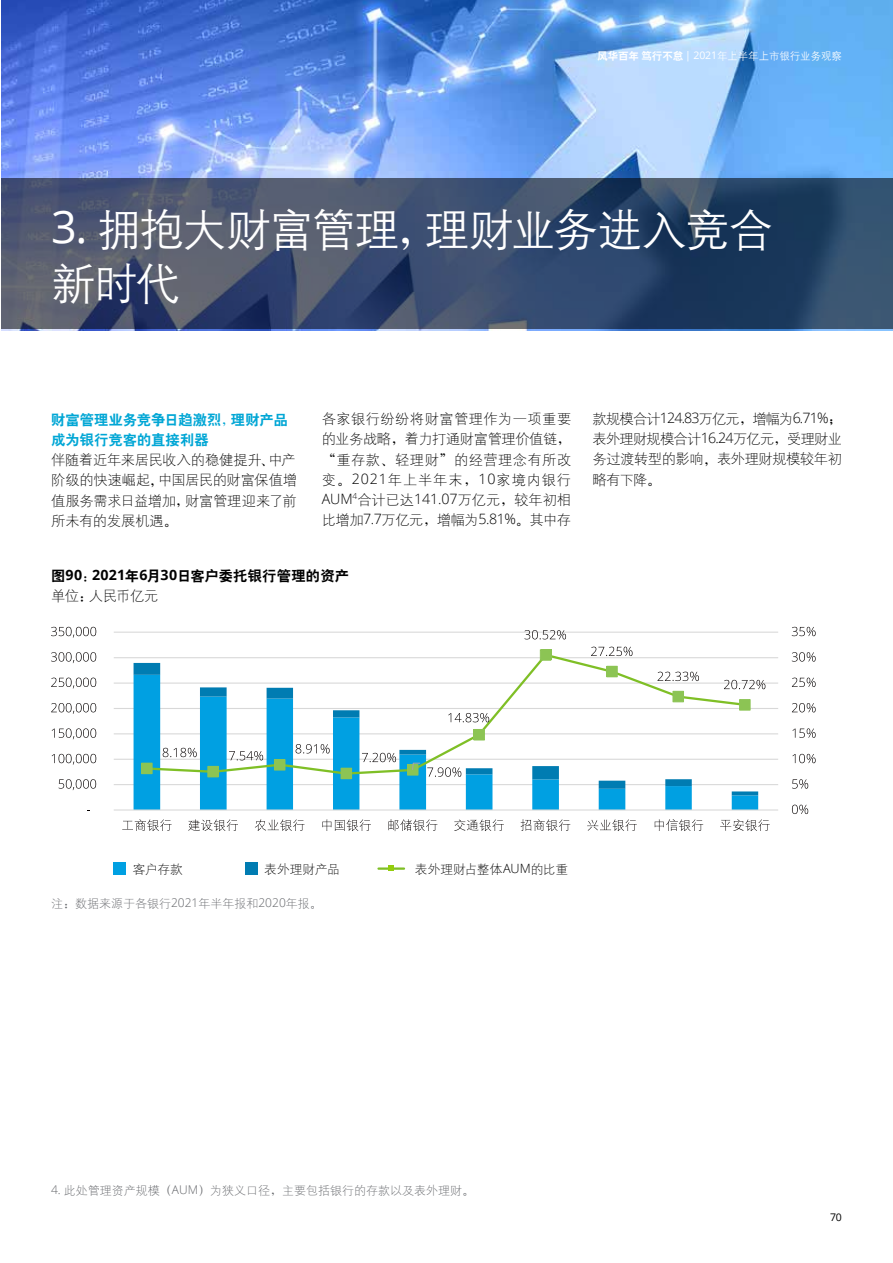
<style>
.page{position:relative;width:893px;height:1263px;background:#fff}
.page>*{position:absolute;margin:0;border:0;box-sizing:border-box;transform-origin:0 0}
.t1{font:45px/54px "H Yg 2 gj";letter-spacing:-.05em;color:#fff}
.t2{font:14.25px/20.2px "H Yg 1 gj";letter-spacing:-.03em;color:#000;text-align:justify}
.t3{font:14.25px/20.2px "H Yb 2 gj";letter-spacing:.005em;color:#00a6d5}
.t4{font:14.25px "H Yb 2 gj";letter-spacing:.02em;color:#000}
.t5{font:12.75px "H Yg 1 gj";letter-spacing:-.02em;color:#000}
.t6{font:12px "H Yg 1 gj";color:#636569}
.t7{font:10.5px "H Yg 2 gj";letter-spacing:-.01em;color:#fff}
.t8{font:10.5px "Open Sans";color:#000}
.s1{font-family:"H Yb 2 gj"}
.s2{font-family:"Open Sans"}
.s3{font-family:"H Ya 6 gj"}
.s4{font-family:"Open Sans";font-weight:300}
.s5{font-family:"Open Sans";font-weight:700}
</style>
<div class="page">
<hr style="left:114px;top:784px;width:664px;height:1px;background:#d8d8d8">
<hr style="left:114px;top:759px;width:664px;height:1px;background:#d8d8d8">
<hr style="left:114px;top:733px;width:664px;height:1px;background:#d8d8d8">
<hr style="left:114px;top:708px;width:664px;height:1px;background:#d8d8d8">
<hr style="left:114px;top:682px;width:664px;height:2px;background:#d8d8d8">
<hr style="left:114px;top:657px;width:664px;height:1px;background:#d8d8d8">
<hr style="left:114px;top:632px;width:664px;height:1px;background:#d8d8d8">
<svg style="left:134px;top:795px;width:624px;height:14px"></svg>
<svg style="left:134px;top:663px;width:624px;height:132px"></svg>
<hr style="left:114px;top:809px;width:664px;height:1px;background:#d8d8d8">
<svg style="left:145px;top:652px;width:602px;height:124px"></svg>
<div style="left:141px;top:763px;width:12px;height:11px;border:1px solid #8cc454"></div>
<div style="left:208px;top:766px;width:11px;height:11px;background:#8cc454"></div>
<div style="left:341px;top:768px;width:11px;height:11px;border:1px solid #8cc454"></div>
<div style="left:407px;top:764px;width:11px;height:12px;border:1px solid #8cc454"></div>
<div style="left:473px;top:729px;width:12px;height:11px;border:1px solid #8cc454"></div>
<div style="left:540px;top:649px;width:11px;height:12px;border:1px solid #8cc454"></div>
<div style="left:606px;top:666px;width:12px;height:11px;border:1px solid #8cc454"></div>
<img style="left:2px;top:0;width:891px;height:331px">
<svg style="left:2px;top:179px;width:891px;height:150px;background:#3c4d6b"></svg>
<div style="left:113px;top:862px;width:13px;height:13px;background:#00a0e2"></div>
<div style="left:245px;top:862px;width:13px;height:13px;background:#007cb2"></div>
<hr style="left:378px;top:867px;width:26px;height:3px;background:#7fbf26">
<div style="left:141px;top:763px;width:11px;height:11px;background:#8cc454"></div>
<div style="left:207px;top:766px;width:12px;height:11px;border:1px solid #8cc454"></div>
<div style="left:274px;top:759px;width:11px;height:11px;background:#8cc454"></div>
<div style="left:341px;top:768px;width:10px;height:11px;background:#8cc454"></div>
<div style="left:407px;top:765px;width:11px;height:10px;background:#8cc454"></div>
<div style="left:474px;top:729px;width:10px;height:11px;background:#8cc454"></div>
<div style="left:541px;top:650px;width:11px;height:10px;background:#8cc454"></div>
<div style="left:607px;top:666px;width:10px;height:11px;background:#8cc454"></div>
<div style="left:672px;top:691px;width:12px;height:11px;background:#8cc454;border:1px solid #8cc454"></div>
<div style="left:739px;top:699px;width:12px;height:12px;background:#8cc454;border:1px solid #8cc454"></div>
<svg style="left:411px;top:762px;width:10px;height:9px"></svg>
<svg style="left:163px;top:748px;width:34px;height:9px"></svg>
<svg style="left:229px;top:751px;width:34px;height:9px"></svg>
<svg style="left:296px;top:744px;width:34px;height:9px"></svg>
<svg style="left:362px;top:753px;width:34px;height:9px"></svg>
<svg style="left:427px;top:767px;width:34px;height:10px"></svg>
<svg style="left:448px;top:713px;width:41px;height:9px"></svg>
<svg style="left:524px;top:630px;width:42px;height:9px"></svg>
<svg style="left:591px;top:647px;width:41px;height:9px"></svg>
<svg style="left:657px;top:672px;width:42px;height:9px"></svg>
<svg style="left:724px;top:680px;width:41px;height:9px"></svg>
<svg style="left:792px;top:805px;width:16px;height:9px"></svg>
<svg style="left:792px;top:779px;width:16px;height:10px"></svg>
<svg style="left:792px;top:754px;width:24px;height:9px"></svg>
<svg style="left:792px;top:728px;width:24px;height:10px"></svg>
<svg style="left:792px;top:703px;width:24px;height:9px"></svg>
<svg style="left:792px;top:678px;width:24px;height:9px"></svg>
<svg style="left:792px;top:652px;width:24px;height:10px"></svg>
<svg style="left:792px;top:627px;width:24px;height:9px"></svg>
<svg style="left:59px;top:779px;width:37px;height:11px"></svg>
<svg style="left:52px;top:754px;width:44px;height:11px"></svg>
<svg style="left:52px;top:728px;width:44px;height:11px"></svg>
<svg style="left:51px;top:703px;width:45px;height:11px"></svg>
<svg style="left:51px;top:678px;width:45px;height:10px"></svg>
<svg style="left:51px;top:652px;width:45px;height:11px"></svg>
<svg style="left:51px;top:627px;width:45px;height:11px"></svg>
<svg style="left:122px;top:819px;width:50px;height:12px"></svg>
<svg style="left:188px;top:819px;width:50px;height:12px"></svg>
<svg style="left:255px;top:819px;width:49px;height:12px"></svg>
<svg style="left:322px;top:819px;width:49px;height:12px"></svg>
<svg style="left:388px;top:819px;width:49px;height:12px"></svg>
<svg style="left:454px;top:819px;width:50px;height:12px"></svg>
<svg style="left:521px;top:819px;width:49px;height:12px"></svg>
<svg style="left:587px;top:819px;width:50px;height:12px"></svg>
<svg style="left:655px;top:819px;width:48px;height:12px"></svg>
<svg style="left:720px;top:819px;width:50px;height:12px"></svg>
<svg style="left:388px;top:865px;width:6px;height:6px"></svg>
<p class="t7" style="left:597px;top:51px;width:246px"><span class="s1">风华百年笃行不怠</span> <span class="s2">| 2021</span>年上半年上市银行业务观察</p>
<h1 class="t1" style="left:51px;top:202px;width:724px"><span class="s2">3.</span> 拥抱大财富管理<span class="s3">，</span>理财业务进入竞合新时代</h1>
<p class="t3" style="left:51px;top:409px;width:238px">财富管理业务竞争日趋激烈<span class="s3">，</span>理财产品成为银行竞客的直接利器</p>
<p class="t2" style="left:51px;top:450px;width:248px">伴随着近年来居民收入的稳健提升<span class="s3">、</span>中产阶级的快速崛起<span class="s3">，</span>中国居民的财富保值增值服务需求日益增加<span class="s3">，</span>财富管理迎来了前所未有的发展机遇<span class="s3">。</span></p>
<p class="t2" style="left:322px;top:409px;width:251px">各家银行纷纷将财富管理作为一项重要的业务战略<span class="s3">，</span>着力打通财富管理价值链<span class="s3">，“</span>重存款<span class="s3">、</span>轻理财<span class="s3">”</span>的经营理念有所改变<span class="s3">。</span><span class="s4">2021</span>年上半年末<span class="s3">，</span><span class="s4">10</span>家境内银行<span class="s4">AUM</span><sup>4</sup>合计已达<span class="s4">141.07</span>万亿元<span class="s3">，</span>较年初相比增加<span class="s4">7.7</span>万亿元<span class="s3">，</span>增幅为<span class="s4">5.81%</span><span class="s3">。</span>其中存</p>
<p class="t2" style="left:592px;top:408px;width:251px">款规模合计<span class="s4">124.83</span>万亿元<span class="s3">，</span>增幅为<span class="s4">6.71%</span><span class="s3">；</span>表外理财规模合计<span class="s4">16.24</span>万亿元<span class="s3">，</span>受理财业务过渡转型的影响<span class="s3">，</span>表外理财规模较年初略有下降<span class="s3">。</span></p>
<p class="t4" style="left:51px;top:568px;width:300px">图<span class="s5">90</span><span class="s3">：</span><span class="s5">2021</span>年<span class="s5">6</span>月<span class="s5">30</span>日客户委托银行管理的资产</p>
<p class="t2" style="left:51px;top:586px;width:109px">单位<span class="s3">：</span>人民币亿元</p>
<p class="t5" style="left:133px;top:863px;width:52px">客户存款</p>
<p class="t5" style="left:264px;top:863px;width:77px">表外理财产品</p>
<p class="t5" style="left:415px;top:863px;width:155px">表外理财占整体<span class="s4">AUM</span>的比重</p>
<p class="t6" style="left:51px;top:897px;width:272px">注<span class="s3">：</span>数据来源于各银行<span class="s4">2021</span>年半年报和<span class="s4">2020</span>年报<span class="s3">。</span></p>
<p class="t6" style="left:51px;top:1184px;width:424px"><span class="s4">4.</span> 此处管理资产规模<span class="s3">（</span><span class="s4">AUM</span><span class="s3">）</span>为狭义口径<span class="s3">，</span>主要包括银行的存款以及表外理财<span class="s3">。</span></p>
<p class="t8" style="left:830px;top:1210px;width:13px">70</p>
</div>
